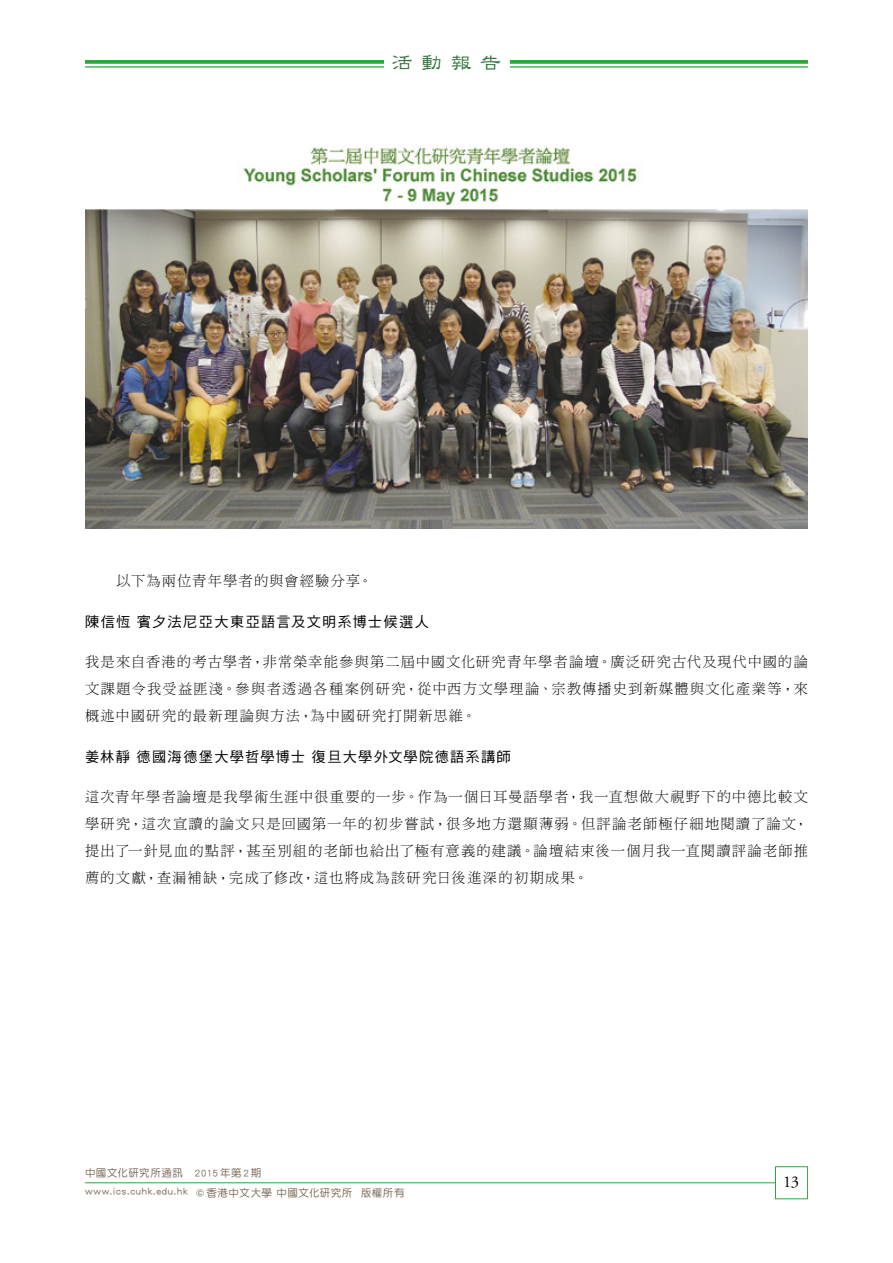
<style>
.page{position:relative;width:893px;height:1263px;background:#fff}
.page>*{position:absolute;margin:0;border:0;box-sizing:border-box;transform-origin:0 0}
.t1{font:21px "DF Li Shu W5 WINP BF";color:#397642}
.t2{font:16.5px "Adobe Garamond Pro";color:#000}
.t3{font:14.25px/27px "DF Ming Lt HKSCS U";letter-spacing:.08em;color:#000;text-align:justify}
.t4{font:14.25px "DF Hei Md HKSCSP U";letter-spacing:.09em;color:#000}
.t5{font:10.5px "DF Yuan Md HKP BF";letter-spacing:.055em;color:#816d5a}
</style>
<div class="page">
<div style="left:775px;top:1166px;width:33px;height:33px;background:#fff;border:1px solid #2aa738"></div>
<hr style="left:85px;top:1182px;width:690px;height:1px;background:#2aa738">
<svg style="left:85px;top:60px;width:723px;height:4px;background:#37ac44"></svg>
<hr style="left:85px;top:66px;width:723px;height:2px;background:#2aa738">
<div style="left:384px;top:52px;width:125px;height:23px;background:#fff"></div>
<img style="left:85px;top:145px;width:723px;height:384px">
<h1 class="t1" style="left:392px;top:52px;width:111px">活動報告</h1>
<p class="t3" style="left:117px;top:567px;width:257px">以下為兩位青年學者的與會經驗分享。</p>
<p class="t4" style="left:85px;top:614px;width:346px">陳信恆賓夕法尼亞大東亞語言及文明系博士候選人</p>
<p class="t3" style="left:85px;top:648px;width:724px">我是來自香港的考古學者，非常榮幸能參與第二屆中國文化研究青年學者論壇。廣泛研究古代及現代中國的論文課題令我受益匪淺。參與者透過各種案例研究，從中西方文學理論、宗教傳播史到新媒體與文化產業等，來概述中國研究的最新理論與方法，為中國研究打開新思維。</p>
<p class="t4" style="left:85px;top:749px;width:428px">姜林靜德國海德堡大學哲學博士復旦大學外文學院德語系講師</p>
<p class="t3" style="left:85px;top:783px;width:724px">這次青年學者論壇是我學術生涯中很重要的一步。作為一個日耳曼語學者，我一直想做大視野下的中德比較文學研究，這次宣讀的論文只是回國第一年的初步嘗試，很多地方還顯薄弱。但評論老師極仔細地閱讀了論文，提出了一針見血的點評，甚至別組的老師也給出了極有意義的建議。論壇結束後一個月我一直閱讀評論老師推薦的文獻，查漏補缺，完成了修改，這也將成為該研究日後進深的初期成果。</p>
<p class="t5" style="left:85px;top:1168px;width:178px">中國文化研究所通訊　2015年第2期</p>
<p class="t5" style="left:85px;top:1186px;width:321px">www.ics.cuhk.edu.hk © 香港中文大學 中國文化研究所 版權所有</p>
<p class="t2" style="left:783px;top:1172px;width:18px">13</p>
</div>
